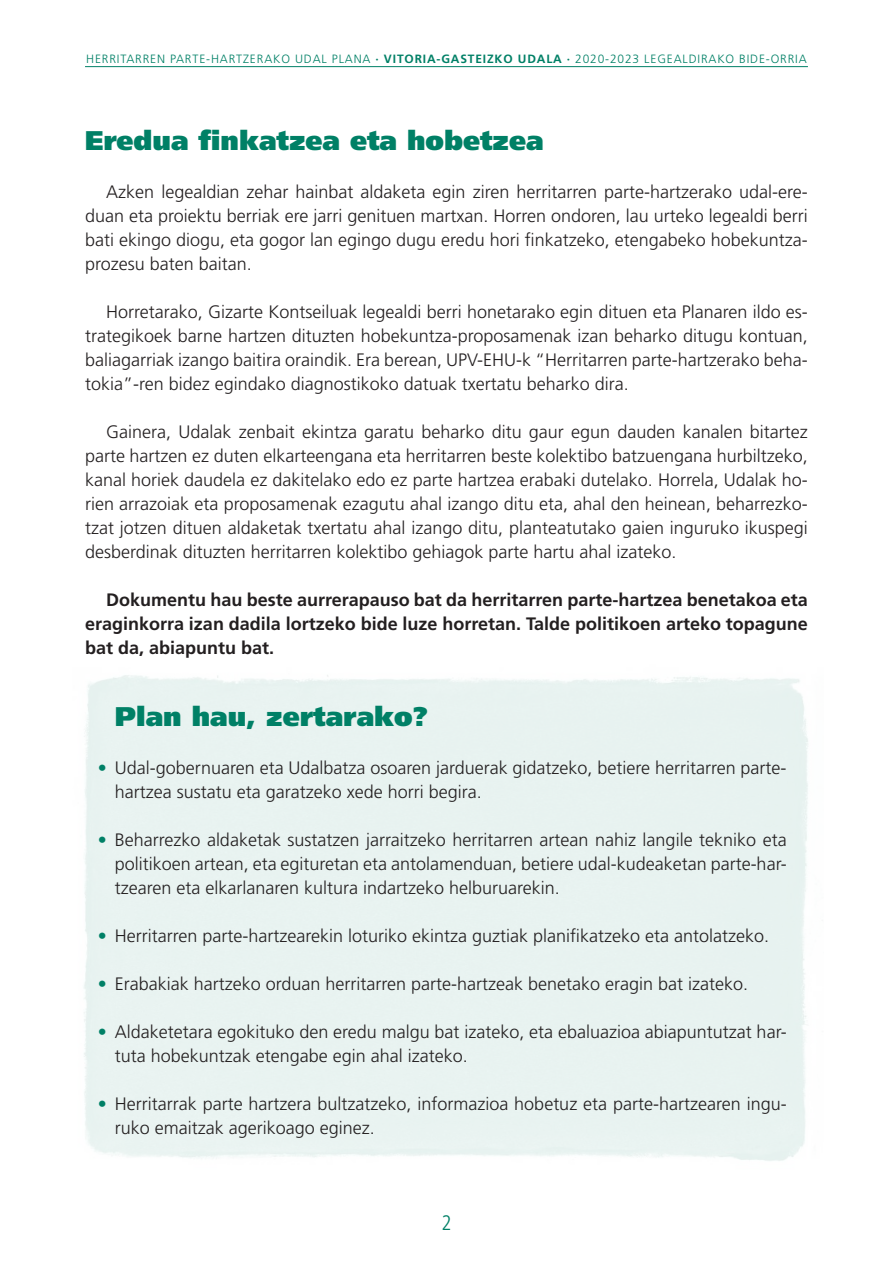
<style>
.page{position:relative;width:893px;height:1263px;background:#fff}
.page>*{position:absolute;margin:0;border:0;box-sizing:border-box;transform-origin:0 0}
.t1{font:900 27px "Frutiger LT Std";color:#008066}
.t2{font:300 condensed 21px "Frutiger LT Std";color:#008066}
.t3{font:300 18px/24px "Frutiger LT Std";color:#231f20;text-align:justify}
.t4{font:700 18px/24px "Frutiger LT Std";color:#231f20;text-align:justify}
.t5{font:300 12px "Frutiger LT Std";letter-spacing:.07em;color:#008066}
.s1{font-weight:700}
.s2{font-weight:700;color:#008066}
</style>
<div class="page">
<hr style="left:85px;top:66px;width:723px;height:1px;background:#008066">
<p class="t5" style="left:86px;top:52px;width:722px">HERRITARREN PARTE-HARTZERAKO UDAL PLANA <span class="s1">· VITORIA-GASTEIZKO UDALA ·</span> 2020-2023 LEGEALDIRAKO BIDE-ORRIA</p>
<h1 class="t1" style="left:85px;top:124px;width:460px">Eredua finkatzea eta hobetzea</h1>
<p class="t3" style="left:85px;top:180px;width:724px;text-indent:21px">Azken legealdian zehar hainbat aldaketa egin ziren herritarren parte-hartzerako udal-ere&shy;duan eta proiektu berriak ere jarri genituen martxan. Horren ondoren, lau urteko legealdi berri bati ekingo diogu, eta gogor lan egingo dugu eredu hori finkatzeko, etengabeko hobekuntza&shy;prozesu baten baitan.</p>
<p class="t3" style="left:85px;top:300px;width:724px;text-indent:21px">Horretarako, Gizarte Kontseiluak legealdi berri honetarako egin dituen eta Planaren ildo es&shy;trategikoek barne hartzen dituzten hobekuntza-proposamenak izan beharko ditugu kontuan, baliagarriak izango baitira oraindik. Era berean, UPV-EHU-k “Herritarren parte-hartzerako beha&shy;tokia”-ren bidez egindako diagnostikoko datuak txertatu beharko dira.</p>
<p class="t3" style="left:85px;top:420px;width:724px;text-indent:21px">Gainera, Udalak zenbait ekintza garatu beharko ditu gaur egun dauden kanalen bitartez parte hartzen ez duten elkarteengana eta herritarren beste kolektibo batzuengana hurbiltzeko, kanal horiek daudela ez dakitelako edo ez parte hartzea erabaki dutelako. Horrela, Udalak ho&shy;rien arrazoiak eta proposamenak ezagutu ahal izango ditu eta, ahal den heinean, beharrezko&shy;tzat jotzen dituen aldaketak txertatu ahal izango ditu, planteatutako gaien inguruko ikuspegi desberdinak dituzten herritarren kolektibo gehiagok parte hartu ahal izateko.</p>
<p class="t4" style="left:85px;top:588px;width:724px;text-indent:21px">Dokumentu hau beste aurrerapauso bat da herritarren parte-hartzea benetakoa eta eraginkorra izan dadila lortzeko bide luze horretan. Talde politikoen arteko topagune bat da, abiapuntu bat.</p>
<h1 class="t1" style="left:115px;top:700px;width:315px">Plan hau, zertarako?</h1>
<p class="t3" style="left:115px;top:756px;width:673px;text-indent:-17px"><span class="s2">•</span> Udal-gobernuaren eta Udalbatza osoaren jarduerak gidatzeko, betiere herritarren parte&shy;hartzea sustatu eta garatzeko xede horri begira.</p>
<p class="t3" style="left:115px;top:828px;width:673px;text-indent:-17px"><span class="s2">•</span> Beharrezko aldaketak sustatzen jarraitzeko herritarren artean nahiz langile tekniko eta politikoen artean, eta egituretan eta antolamenduan, betiere udal-kudeaketan parte-har&shy;tzearen eta elkarlanaren kultura indartzeko helburuarekin.</p>
<p class="t3" style="left:98px;top:924px;width:673px"><span class="s2">•</span> Herritarren parte-hartzearekin loturiko ekintza guztiak planifikatzeko eta antolatzeko.</p>
<p class="t3" style="left:98px;top:972px;width:652px"><span class="s2">•</span> Erabakiak hartzeko orduan herritarren parte-hartzeak benetako eragin bat izateko.</p>
<p class="t3" style="left:115px;top:1020px;width:673px;text-indent:-17px"><span class="s2">•</span> Aldaketetara egokituko den eredu malgu bat izateko, eta ebaluazioa abiapuntutzat har&shy;tuta hobekuntzak etengabe egin ahal izateko.</p>
<p class="t3" style="left:115px;top:1092px;width:673px;text-indent:-17px"><span class="s2">•</span> Herritarrak parte hartzera bultzatzeko, informazioa hobetuz eta parte-hartzearen ingu&shy;ruko emaitzak agerikoago eginez.</p>
<p class="t2" style="left:441px;top:1211px;width:12px">2</p>
</div>
